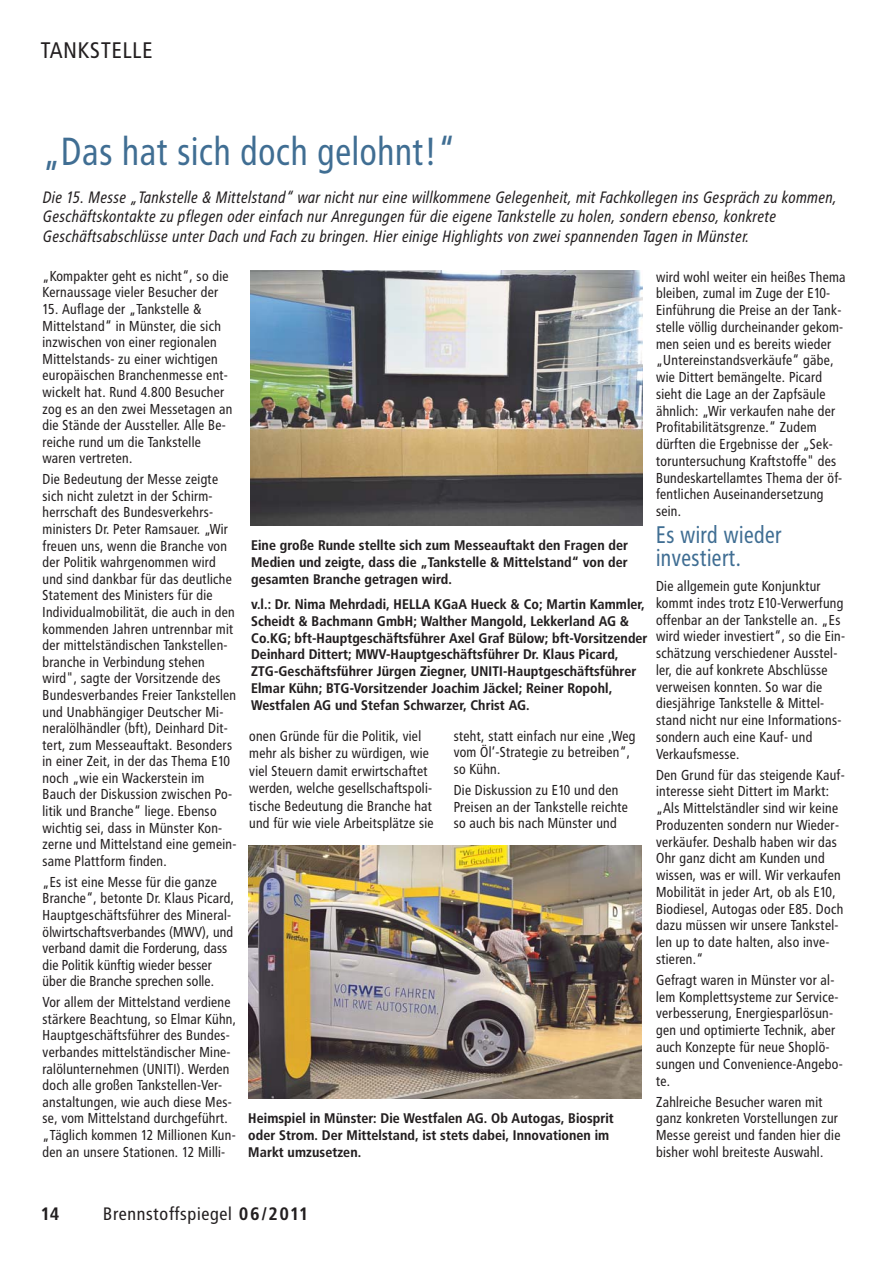
<style>
.page{position:relative;width:893px;height:1263px;background:#fff}
.page>*{position:absolute;margin:0;border:0;box-sizing:border-box;transform-origin:0 0}
.t1{font:39.15px "Transit";letter-spacing:-.015em;color:#406e93;scale:.9 1}
.t2{font:24px/22.8px "Transit";letter-spacing:-.015em;color:#406e93;scale:.9 1}
.t3{font:22.5px "Transit";color:#231f20}
.t4{font:18px "Transit";color:#231f20}
.t5{font:700 18px "Transit";color:#231f20}
.t6{font:italic 16.5px/19.5px "Transit";letter-spacing:-.005em;color:#231f20;scale:.9 1}
.t7{font:14.4px/16.6px "Transit";letter-spacing:-.015em;color:#231f20;scale:.95 1}
.t8{font:700 13.95px/16.8px "Transit";letter-spacing:-.015em;color:#231f20}
.s1{font-weight:700}
</style>
<div class="page">
<img style="left:249px;top:845px;width:392px;height:253px">
<img style="left:251px;top:270px;width:391px;height:255px">
<h3 class="t3" style="left:41px;top:41px;width:114px">TANKSTELLE</h3>
<h1 class="t1" style="left:43px;top:135px;width:462px">„Das hat sich doch gelohnt!“</h1>
<p class="t6" style="left:43px;top:189px;width:884px">Die 15. Messe „Tankstelle &amp; Mittelstand“ war nicht nur eine willkommene Gelegenheit, mit Fachkollegen ins Gespräch zu kommen,<br>Geschäftskontakte zu pflegen oder einfach nur Anregungen für die eigene Tankstelle zu holen, sondern ebenso, konkrete<br>Geschäftsabschlüsse unter Dach und Fach zu bringen. Hier einige Highlights von zwei spannenden Tagen in Münster.</p>
<p class="t7" style="left:43px;top:269px;width:198px">„Kompakter geht es nicht“, so die<br>Kernaussage vieler Besucher der</p>
<p class="t7" style="left:43px;top:302px;width:202px">15. Auflage der „Tankstelle &amp;<br>Mittelstand“ in Münster, die sich inzwischen von einer regionalen<br>Mittelstands- zu einer wichtigen europäischen Branchenmesse ent&shy;wickelt hat. Rund 4.800 Besucher zog es an den zwei Messetagen an die Stände der Aussteller. Alle Be - reiche rund um die Tankstelle waren vertreten.</p>
<p class="t7" style="left:43px;top:472px;width:206px">Die Bedeutung der Messe zeigte sich nicht zuletzt in der Schirm - herrschaft des Bundesverkehrs - ministers Dr. Peter Ramsauer. „Wir freuen uns, wenn die Branche von der Politik wahrgenommen wird und sind dankbar für das deutliche Statement des Ministers für die Individualmobilität, die auch in den kommenden Jahren un trennbar mit der mittelständischen Tankstel len - branche in Verbindung stehen wird", sagte der Vorsitzende des Bundesver bandes Freier Tankstellen und Unabhängiger Deutscher Mi - neral ölhändler (bft), Deinhard Dit - tert, zum Messeauftakt. Besonders in einer Zeit, in der das Thema E10 noch „wie ein Wackerstein im Bauch der Diskussion zwischen P o - litik und Branche“ liege. Eben so wichtig sei, dass in Münster Kon - zerne und Mittelstand eine gemein&shy;same Plattform finden.</p>
<p class="t7" style="left:43px;top:874px;width:204px">„Es ist eine Messe für die ganze Branche“, betonte Dr. Klaus Picard, Hauptgeschäftsführer des Mineral - öl wirtschaftsverbandes (MWV), und verband damit die Forderung, dass die Politik künftig wieder besser über die Branche sprechen solle.</p>
<p class="t7" style="left:43px;top:995px;width:206px">Vor allem der Mittelstand verdiene stärkere Beachtung, so Elmar Kühn, Hauptgeschäftsführer des Bundes - verbandes mittelständischer Mi ne - ralölunternehmen (UNITI). Werden doch alle großen Tankstellen-Ver - anstaltungen, wie auch diese Mes - se, vom Mittel stand durchgeführt. „Täglich kommen 12 Millionen Kun - den an unsere Stationen. 12 Mil li -</p>
<p class="t8" style="left:251px;top:538px;width:379px;text-align:justify">Eine große Runde stellte sich zum Messeauftakt den Fragen der Medien und zeigte, dass die „Tankstelle &amp; Mittelstand“ von der gesamten Branche getragen wird.</p>
<p class="t8" style="left:251px;top:597px;width:398px">v.l.: Dr. Nima Mehrdadi, HELLA KGaA Hueck &amp; Co; Martin Kammler, Scheidt &amp; Bachmann GmbH; Walther Mangold, Lekkerland AG &amp; Co.KG; bft-Hauptgeschäftsführer Axel Graf Bülow; bft-Vorsitzender Deinhard Dittert; MWV-Hauptgeschäftsführer Dr. Klaus Picard, ZTG-Geschäftsführer Jürgen Ziegner, UNITI-Hauptgeschäftsführer Elmar Kühn; BTG-Vorsitzender Joachim Jäckel; Reiner Ropohl, Westfalen AG und Stefan Schwarzer, Christ AG.</p>
<p class="t7" style="left:249px;top:728px;width:196px;line-height:17.5px">onen Gründe für die Politik, viel mehr als bisher zu würdigen, wie viel Steuern damit erwirtschaftet werden, welche gesellschaftspoli&shy;tische Bedeutung die Branche hat und für wie viele Arbeitsplätze sie</p>
<p class="t7" style="left:454px;top:728px;width:193px">steht, statt einfach nur eine ‚Weg vom Öl‘-Strategie zu betreiben“, so Kühn.</p>
<p class="t7" style="left:454px;top:783px;width:185px">Die Diskussion zu E10 und den<br>Preisen an der Tankstelle reichte so auch bis nach Münster und</p>
<p class="t8" style="left:248px;top:1111px;width:367px">Heimspiel in Münster: Die Westfalen AG. Ob Autogas, Biosprit oder Strom. Der Mittelstand, ist stets dabei, Innovationen im<br>Markt umzusetzen.</p>
<p class="t7" style="left:656px;top:269px;width:202px">wird wohl weiter ein heißes The ma bleiben, zumal im Zuge der E10-<br>Einführung die Preise an der Tank - stelle völlig durcheinander gekom&shy;men seien und es bereits wieder „Untereinstandsver käu fe“ gäbe, wie Dittert bemängelte. Picard sieht die Lage an der Zapf säule ähnlich: „Wir verkaufen na he der<br>Profitabilitäts gren ze.“ Zudem<br>dürf ten die Ergeb nisse der „Sek - toruntersuchung Kraftstoffe" des<br>Bun deskartell amtes Thema der öf - fentlichen Auseinander setzung sein.</p>
<h2 class="t2" style="left:656px;top:525px;width:142px">Es wird wieder investiert.</h2>
<p class="t7" style="left:656px;top:579px;width:201px">Die allgemein gute Konjunktur kommt indes trotz E10-Verwer fung offenbar an der Tankstelle an. „Es wird wieder investiert“, so die Ein - schätzung verschiedener Aus stel - ler, die auf konkrete Ab schlüsse verweisen konnten. So war die diesjährige Tankstelle &amp; Mittel - stand nicht nur eine Infor mations&shy;sondern auch eine Kauf- und<br>Verkaufsmesse.</p>
<p class="t7" style="left:656px;top:767px;width:201px">Den Grund für das steigende Kauf - interesse sieht Dittert im Markt: „Als Mittelständler sind wir keine<br>Produzenten sondern nur Wieder - verkäufer. Deshalb haben wir das<br>Ohr ganz dicht am Kunden und wissen, was er will. Wir verkaufen<br>Mobilität in jeder Art, ob als E10,<br>Biodiesel, Auto gas oder E85. Doch dazu müssen wir unsere Tankstel - len up to date halten, also inve&shy;stieren.“</p>
<p class="t7" style="left:656px;top:973px;width:199px">Gefragt waren in Münster vor al - lem Komplettsysteme zur Ser vice - verbesserung, Energiespar lö sun - gen und optimierte Technik, aber auch Konzepte für neue Shop lö - sungen und Convenience-An ge bo - te.</p>
<p class="t7" style="left:656px;top:1094px;width:196px">Zahlreiche Besucher waren mit ganz konkreten Vorstellungen zur<br>Messe gereist und fanden hier die bisher wohl breiteste Aus wahl.</p>
<p class="t5" style="left:41px;top:1207px;width:20px">14</p>
<p class="t4" style="left:103px;top:1207px;width:207px">Brennstoffspiegel <span class="s1">06/2011</span></p>
</div>
